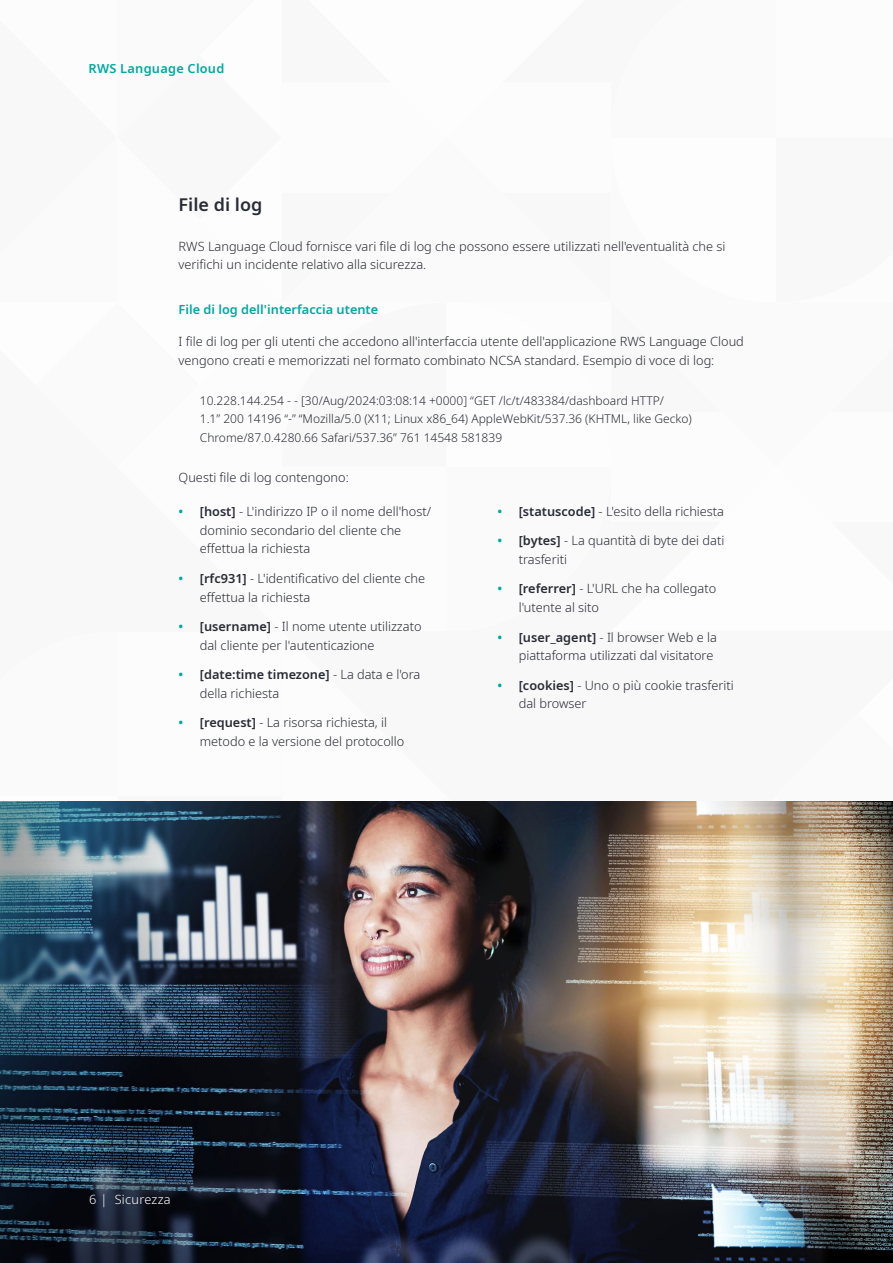
<style>
.page{position:relative;width:893px;height:1263px;background:#fff}
.page>*{position:absolute;margin:0;border:0;box-sizing:border-box;transform-origin:0 0}
.t1{font:600 18px "Noto Sans";color:#292b36}
.t2{font:300 12.75px/18.8px "Noto Sans";color:#292b36}
.t3{font:600 12.75px "Noto Sans";color:#00a89f}
.t4{font:600 12.75px "Noto Sans";letter-spacing:.02em;color:#00a89f}
.t5{font:300 12.75px "Noto Sans";letter-spacing:.02em;color:#fff}
.t6{font:300 12px/18.8px "Noto Sans";color:#292b36}
.s1{font-weight:600;color:#00a89f}
.s2{font-weight:600}
</style>
<div class="page">
<img style="left:0;top:801px;width:893px;height:462px">
<p class="t4" style="left:89px;top:60px;width:137px">RWS Language Cloud</p>
<h1 class="t1" style="left:179px;top:191px;width:85px">File di log</h1>
<p class="t2" style="left:179px;top:237px;width:548px">RWS Language Cloud fornisce vari file di log che possono essere utilizzati nell'eventualità che si verifichi un incidente relativo alla sicurezza.</p>
<p class="t3" style="left:179px;top:301px;width:201px">File di log dell'interfaccia utente</p>
<p class="t2" style="left:179px;top:332px;width:567px">I file di log per gli utenti che accedono all'interfaccia utente dell'applicazione RWS Language Cloud vengono creati e memorizzati nel formato combinato NCSA standard. Esempio di voce di log:</p>
<p class="t6" style="left:200px;top:391px;width:493px">10.228.144.254 - - [30/Aug/2024:03:08:14 +0000] “GET /lc/t/483384/dashboard HTTP/<br>1.1” 200 14196 “-” “Mozilla/5.0 (X11; Linux x86_64) AppleWebKit/537.36 (KHTML, like Gecko)<br>Chrome/87.0.4280.66 Safari/537.36” 761 14548 581839</p>
<p class="t2" style="left:179px;top:468px;width:172px">Questi file di log contengono:</p>
<p class="t2" style="left:200px;top:502px;width:233px;text-indent:-21px"><span class="s1">•</span> <span class="s2">[host]</span> - L'indirizzo IP o il nome dell'host/ dominio secondario del cliente che effettua la richiesta</p>
<p class="t2" style="left:200px;top:569px;width:227px;text-indent:-21px"><span class="s1">•</span> <span class="s2">[rfc931]</span> - L'identificativo del cliente che effettua la richiesta</p>
<p class="t2" style="left:200px;top:617px;width:223px;text-indent:-21px"><span class="s1">•</span> <span class="s2">[username]</span> - Il nome utente utilizzato dal cliente per l'autenticazione</p>
<p class="t2" style="left:200px;top:665px;width:222px;text-indent:-21px"><span class="s1">•</span> <span class="s2">[date:time timezone]</span> - La data e l'ora della richiesta</p>
<p class="t2" style="left:200px;top:713px;width:206px;text-indent:-21px"><span class="s1">•</span> <span class="s2">[request]</span> - La risorsa richiesta, il metodo e la versione del protocollo</p>
<p class="t2" style="left:497px;top:502px;width:228px"><span class="s1">•</span> <span class="s2">[statuscode]</span> - L'esito della richiesta</p>
<p class="t2" style="left:519px;top:532px;width:207px;text-indent:-21px"><span class="s1">•</span> <span class="s2">[bytes]</span> - La quantità di byte dei dati trasferiti</p>
<p class="t2" style="left:519px;top:580px;width:199px;text-indent:-21px"><span class="s1">•</span> <span class="s2">[referrer]</span> - L'URL che ha collegato l'utente al sito</p>
<p class="t2" style="left:497px;top:628px;width:221px;text-align:right"><span class="s1">•</span> <span class="s2">[user_agent]</span> - Il browser Web e la piattaforma utilizzati dal visitatore</p>
<p class="t2" style="left:519px;top:676px;width:216px;text-indent:-21px"><span class="s1">•</span> <span class="s2">[cookies]</span> - Uno o più cookie trasferiti dal browser</p>
<p class="t5" style="left:89px;top:1191px;width:83px">6 | Sicurezza</p>
</div>
